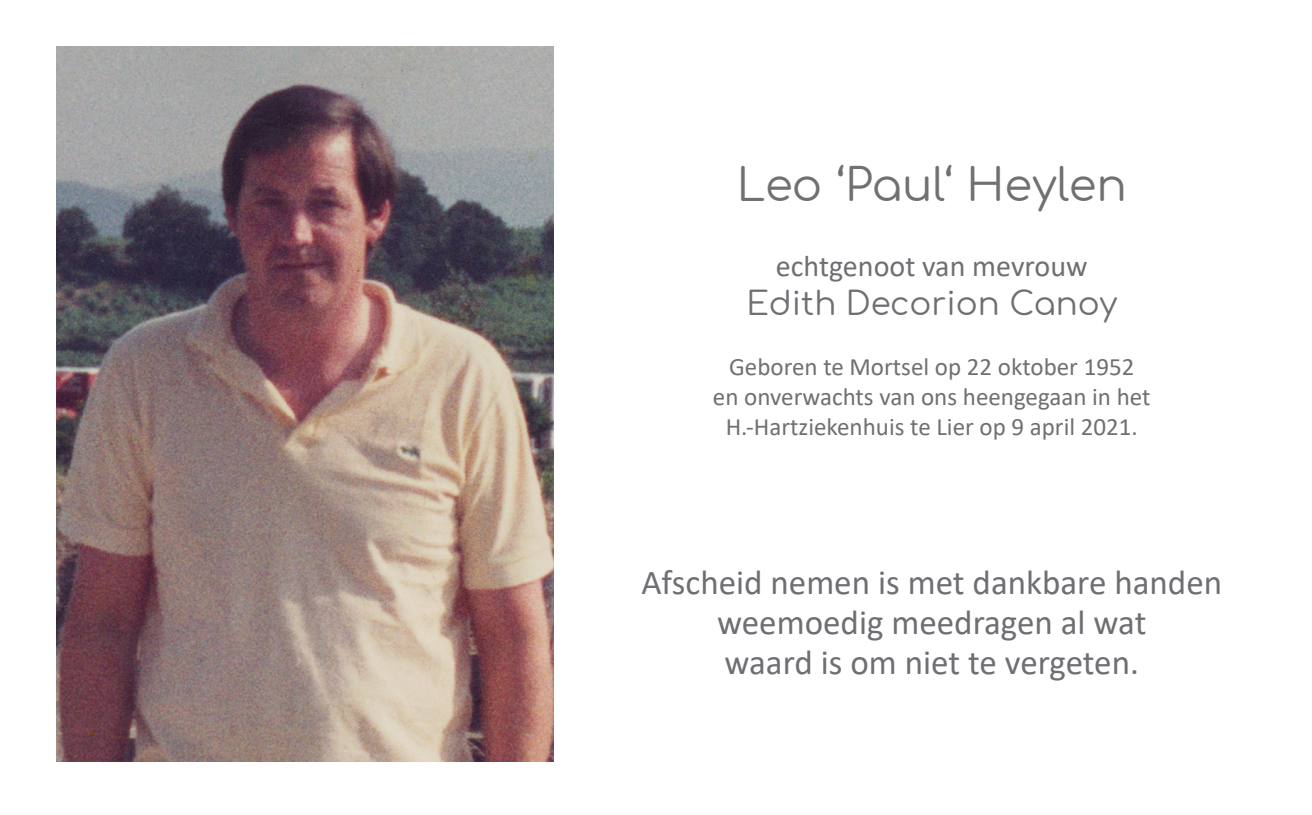
<style>
.page{position:relative;width:1312px;height:815px;background:#fff}
.page>*{position:absolute;margin:0;border:0;box-sizing:border-box;transform-origin:0 0}
.t1{font:45px "Comfortaa";color:#6e7072}
.t2{font:35px/40px "Calibri";color:#6d6f73;text-align:center}
.t3{font:32.5px "Comfortaa";color:#6d6f73}
.t4{font:30px "Calibri";color:#6d6f73}
.t5{font:25px "Calibri";color:#6e7072}
</style>
<div class="page">
<img style="left:57px;top:46px;width:496px;height:716px">
<p class="t1" style="left:736px;top:144px;width:391px">Leo ‘Paul‘ Heylen</p>
<p class="t4" style="left:775px;top:245px;width:313px">echtgenoot van mevrouw</p>
<p class="t3" style="left:746px;top:273px;width:372px">Edith Decorion Canoy</p>
<p class="t5" style="left:729px;top:349px;width:406px">Geboren te Mortsel op 22 oktober 1952</p>
<p class="t5" style="left:712px;top:379px;width:439px">en onverwachts van ons heengegaan in het</p>
<p class="t5" style="left:725px;top:409px;width:413px">H.-Hartziekenhuis te Lier op 9 april 2021.</p>
<p class="t2" style="left:641px;top:562px;width:582px">Afscheid nemen is met dankbare handen weemoedig meedragen al wat</p>
<p class="t2" style="left:724px;top:642px;width:416px">waard is om niet te vergeten.</p>
</div>
